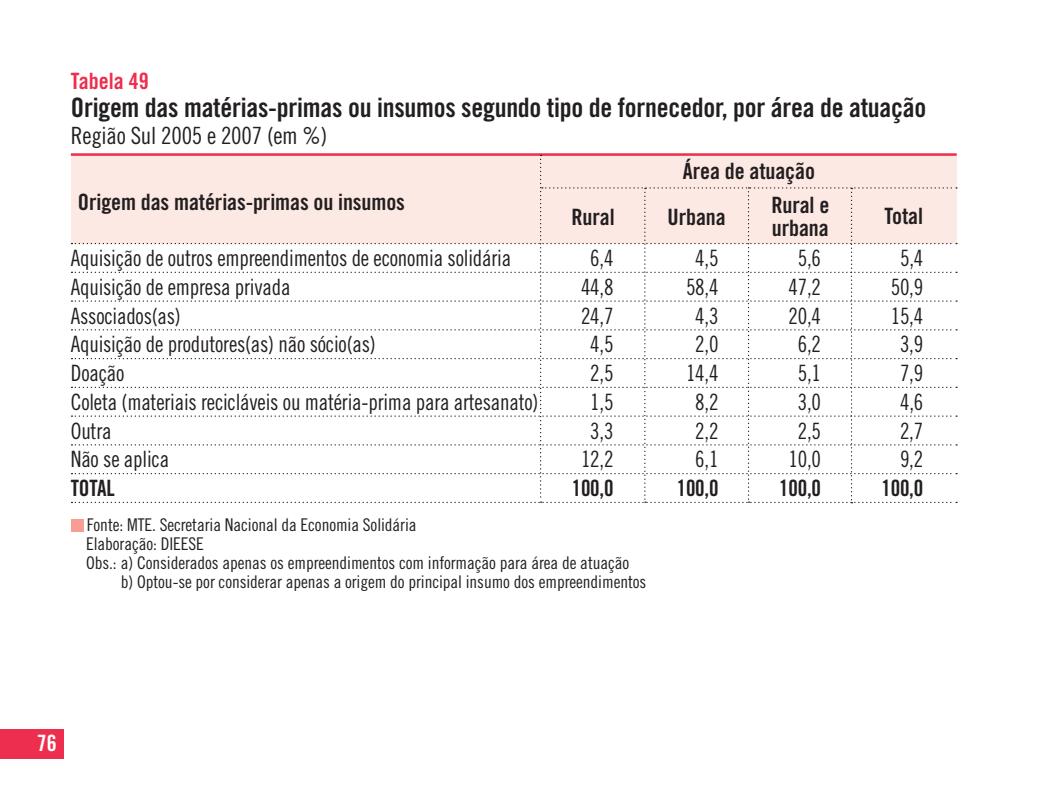
<style>
.page{position:relative;width:1063px;height:794px;background:#fff}
.page>*{position:absolute;margin:0;border:0;box-sizing:border-box;transform-origin:0 0}
.t1{font:26.75px "Trade Gothic Bold Cond Twenty";letter-spacing:-.01em;color:#231f20}
.t2{font:23.75px "Trade Gothic Cond Eighteen";letter-spacing:-.01em;color:#231f20}
.t3{font:22.5px "Trade Gothic Cond Eighteen";letter-spacing:-.01em;color:#231f20;scale:.95 1}
.t4{font:22.5px/23.8px "Trade Gothic Bold Cond Twenty";letter-spacing:-.005em;color:#231f20}
.t5{font:22.5px "Trade Gothic Bold Cond Twenty";letter-spacing:-.005em;color:#231f20;scale:.95 1}
.t6{font:22.5px "Trade Gothic Bold Cond Twenty";color:#ee2e4e}
.t7{font:22.5px "Trade Gothic Bold Cond Twenty";color:#fff}
.t8{font:17.5px "Trade Gothic Cond Eighteen";letter-spacing:-.005em;color:#231f20}
</style>
<div class="page">
<div style="left:0;top:729px;width:64px;height:29px;background:#ee2e4e"></div>
<div style="left:71px;top:519px;width:12px;height:12px;background:#f69d94"></div>
<hr style="left:71px;top:153px;width:886px;height:3px;background:#ee2e4e">
<svg style="left:71px;top:155px;width:886px;height:348px"></svg>
<p class="t6" style="left:71px;top:67px;width:79px">Tabela 49</p>
<p class="t1" style="left:71px;top:91px;width:857px">origem das matérias-primas ou insumos segundo tipo de fornecedor, por área de atuação</p>
<p class="t2" style="left:71px;top:121px;width:258px">Região Sul 2005 e 2007 (em %)</p>
<p class="t4" style="left:683px;top:159px;width:134px">área de atuação</p>
<p class="t4" style="left:884px;top:204px;width:40px">Total</p>
<p class="t4" style="left:78px;top:190px;width:329px">origem das matérias-primas ou insumos</p>
<p class="t3" style="left:71px;top:245px;width:465px">Aquisição de outros empreendimentos de economia solidária</p>
<p class="t3" style="left:590px;top:245px;width:26px">6,4</p>
<p class="t3" style="left:695px;top:245px;width:26px">4,5</p>
<p class="t3" style="left:798px;top:245px;width:26px">5,6</p>
<p class="t3" style="left:900px;top:245px;width:26px">5,4</p>
<p class="t3" style="left:71px;top:273px;width:233px">Aquisição de empresa privada</p>
<p class="t3" style="left:581px;top:273px;width:36px">44,8</p>
<p class="t3" style="left:686px;top:273px;width:36px">58,4</p>
<p class="t3" style="left:788px;top:273px;width:36px">47,2</p>
<p class="t3" style="left:891px;top:273px;width:36px">50,9</p>
<p class="t3" style="left:71px;top:302px;width:117px">Associados(as)</p>
<p class="t3" style="left:581px;top:302px;width:36px">24,7</p>
<p class="t3" style="left:695px;top:302px;width:26px">4,3</p>
<p class="t3" style="left:788px;top:302px;width:36px">20,4</p>
<p class="t3" style="left:891px;top:302px;width:36px">15,4</p>
<p class="t3" style="left:71px;top:331px;width:322px">Aquisição de produtores(as) não sócio(as)</p>
<p class="t3" style="left:590px;top:331px;width:26px">4,5</p>
<p class="t3" style="left:695px;top:331px;width:26px">2,0</p>
<p class="t3" style="left:798px;top:331px;width:26px">6,2</p>
<p class="t3" style="left:900px;top:331px;width:26px">3,9</p>
<p class="t3" style="left:71px;top:360px;width:58px">Doação</p>
<p class="t3" style="left:590px;top:360px;width:26px">2,5</p>
<p class="t3" style="left:686px;top:360px;width:36px">14,4</p>
<p class="t3" style="left:798px;top:360px;width:26px">5,1</p>
<p class="t3" style="left:900px;top:360px;width:26px">7,9</p>
<p class="t3" style="left:71px;top:388px;width:494px">Coleta (materiais recicláveis ou matéria-prima para artesanato)</p>
<p class="t3" style="left:590px;top:388px;width:26px">1,5</p>
<p class="t3" style="left:695px;top:388px;width:26px">8,2</p>
<p class="t3" style="left:798px;top:388px;width:26px">3,0</p>
<p class="t3" style="left:900px;top:388px;width:26px">4,6</p>
<p class="t3" style="left:71px;top:417px;width:44px">Outra</p>
<p class="t3" style="left:590px;top:417px;width:26px">3,3</p>
<p class="t3" style="left:695px;top:417px;width:26px">2,2</p>
<p class="t3" style="left:798px;top:417px;width:26px">2,5</p>
<p class="t3" style="left:900px;top:417px;width:26px">2,7</p>
<p class="t3" style="left:71px;top:446px;width:105px">Não se aplica</p>
<p class="t3" style="left:581px;top:446px;width:36px">12,2</p>
<p class="t3" style="left:695px;top:446px;width:26px">6,1</p>
<p class="t3" style="left:788px;top:446px;width:36px">10,0</p>
<p class="t3" style="left:900px;top:446px;width:26px">9,2</p>
<p class="t5" style="left:71px;top:474px;width:48px">ToTAl</p>
<p class="t5" style="left:572px;top:474px;width:46px">100,0</p>
<p class="t5" style="left:677px;top:474px;width:46px">100,0</p>
<p class="t5" style="left:779px;top:474px;width:46px">100,0</p>
<p class="t5" style="left:881px;top:474px;width:46px">100,0</p>
<p class="t4" style="left:771px;top:193px;width:60px">Rural e urbana</p>
<p class="t4" style="left:571px;top:205px;width:45px">Rural</p>
<p class="t4" style="left:668px;top:205px;width:60px">Urbana</p>
<p class="t8" style="left:87px;top:514px;width:331px">Fonte: MTE. Secretaria Nacional da Economia Solidária</p>
<p class="t8" style="left:86px;top:533px;width:120px">Elaboração: DIEESE</p>
<p class="t8" style="left:86px;top:552px;width:545px">Obs.: a) Considerados apenas os empreendimentos com informação para área de atuação</p>
<p class="t8" style="left:121px;top:571px;width:527px">b) Optou-se por considerar apenas a origem do principal insumo dos empreendimentos</p>
<p class="t7" style="left:37px;top:729px;width:21px">76</p>
</div>
